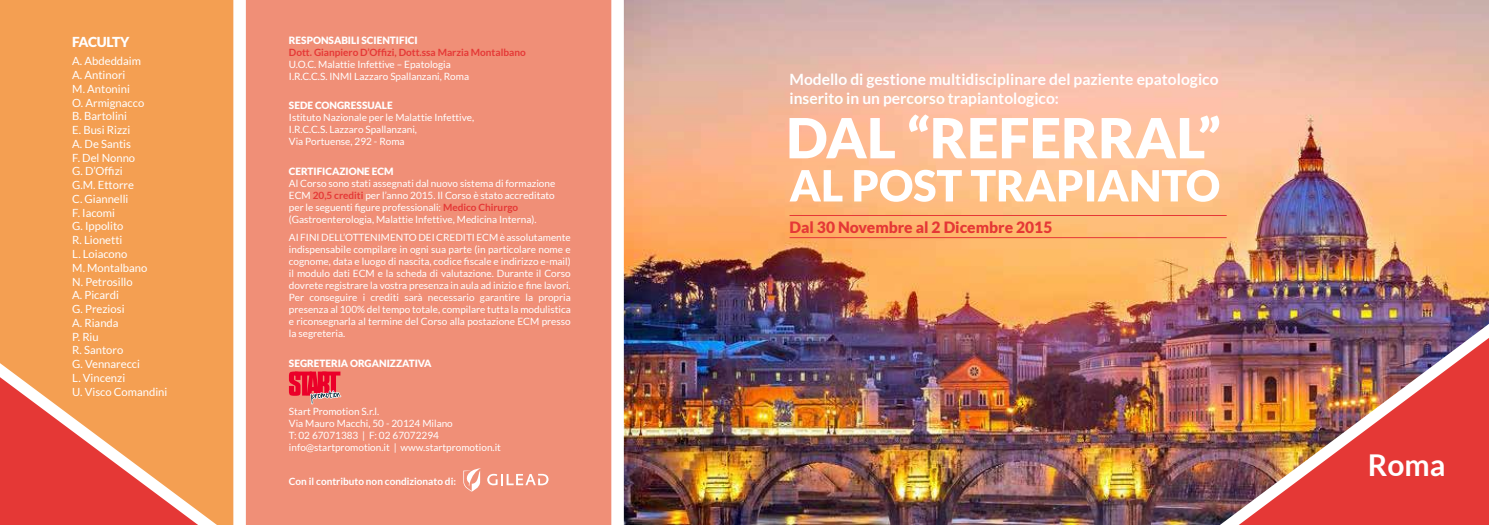
<style>
.page{position:relative;width:1489px;height:525px;background:#fff}
.page>*{position:absolute;margin:0;border:0;box-sizing:border-box;transform-origin:0 0}
.t1{font:700 30px "Lato";color:#fff}
.t2{font:700 15.62px/18.8px "Lato";color:#fff}
.t3{font:900 15.62px "Lato";color:#e53836}
.t4{font:900 13.75px "Lato";letter-spacing:-.035em;color:#fff}
.t5{font:11.25px/13.8px "Lato";color:#fff}
.t6{font:10px/12px "Lato";color:#fff}
.t7{font:900 10px "Lato";color:#fff}
.t8{font:700 10px "Lato";color:#e53836}
.t9{font:700 10px "Lato";color:#fff}
.s1{font-weight:700;color:#e53836}
</style>
<div class="page">
<div style="left:0;top:0;width:618px;height:524px;background:#f08f77"></div>
<img style="left:624px;top:0;width:864px;height:524px">
<img style="left:1189px;top:295px;width:299px;height:229px">
<svg style="left:789px;top:170px;width:430px;height:32px"></svg>
<svg style="left:789px;top:114px;width:430px;height:44px"></svg>
<hr style="left:789px;top:215px;width:437px;height:1px;background:#e53836">
<hr style="left:789px;top:237px;width:437px;height:1px;background:#e53836">
<div style="left:611px;top:0;width:13px;height:524px;background:#fff"></div>
<svg style="left:0;top:0;width:246px;height:524px;background:#f39a5b"></svg>
<svg style="left:289px;top:371px;width:52px;height:33px"></svg>
<svg style="left:487px;top:473px;width:61px;height:12px"></svg>
<svg style="left:463px;top:468px;width:18px;height:23px"></svg>
<h3 class="t4" style="left:72px;top:33px;width:59px">FACULTY</h3>
<p class="t5" style="left:72px;top:54px;width:97px">A. Abdeddaim<br>A. Antinori<br>M. Antonini<br>O. Armignacco<br>B. Bartolini<br>E. Busi Rizzi<br>A. De Santis<br>F. Del Nonno<br>G. D’Offizi<br>G.M. Ettorre<br>C. Giannelli<br>F. Iacomi<br>G. Ippolito<br>R. Lionetti<br>L. Loiacono<br>M. Montalbano<br>N. Petrosillo<br>A. Picardi<br>G. Preziosi<br>A. Rianda<br>P. Riu<br>R. Santoro<br>G. Vennarecci<br>L. Vincenzi<br>U. Visco Comandini</p>
<p class="t7" style="left:289px;top:34px;width:130px">RESPONSABILI SCIENTIFICI</p>
<p class="t8" style="left:289px;top:46px;width:238px">Dott. Gianpiero D’Offizi, Dott.ssa Marzia Montalbano</p>
<p class="t6" style="left:289px;top:58px;width:182px">U.O.C. Malattie Infettive – Epatologia<br>I.R.C.C.S. INMI Lazzaro Spallanzani, Roma</p>
<p class="t7" style="left:289px;top:100px;width:86px">SEDE CONGRESSUAL</p>
<p class="t7" style="left:387px;top:100px;width:7px">E</p>
<p class="t6" style="left:289px;top:111px;width:187px">Istituto Nazionale per le Malattie Infettive,<br>I.R.C.C.S. Lazzaro Spallanzani,<br>Via Portuense, 292 - Roma</p>
<p class="t7" style="left:289px;top:165px;width:106px">CERTIFICAZIONE ECM</p>
<p class="t6" style="left:289px;top:177px;width:268px">Al Corso sono stati assegnati dal nuovo sistema di formazione ECM <span class="s1">20,5 crediti</span> per l’anno 2015. Il Corso è stato accreditato per le seguenti figure professionali: <span class="s1">Medico Chirurgo </span>(Gastroenterologia, Malattie Infettive, Medicina Interna).</p>
<p class="t6" style="left:289px;top:231px;width:283px;text-align:justify">aI FINI DELL’OTTENIMENTO DEI CREDITI ECM è assolutamente indispensabile compilare in ogni sua parte (in particolare nome e cognome, data e luogo di nascita, codice fiscale e indirizzo e-mail) il modulo dati ECM e la scheda di valutazione. Durante il Corso dovrete registrare la vostra presenza in aula ad inizio e fine lavori.<br>Per conseguire i crediti sarà necessario garantire la propria presenza al 100% del tempo totale, compilare tutta la modulistica e riconsegnarla al termine del Corso alla postazione ECM presso la segreteria.</p>
<p class="t7" style="left:289px;top:357px;width:109px">SEGRETERIA ORGAN IZZAT</p>
<p class="t7" style="left:414px;top:357px;width:16px">IVA</p>
<p class="t6" style="left:289px;top:405px;width:213px">Start Promotion S.r.l.<br>Via Mauro Macchi, 50 - 20124 Milano<br>T: 02 67071383 | F: 02 67072294 info@startpromotion.it | www.startpromotion.it</p>
<p class="t9" style="left:289px;top:475px;width:169px">Con il contributo non condizionato di:</p>
<h2 class="t2" style="left:789px;top:70px;width:430px">Modello di gestione multidisciplinare del paziente epatologico inserito in un percorso trapiantologico:</h2>
<h2 class="t3" style="left:789px;top:218px;width:264px">DAL 30 NOVEMBRE AL 2 DICEMBRE 2015</h2>
<h1 class="t1" style="left:1367px;top:447px;width:79px">Roma</h1>
</div>
